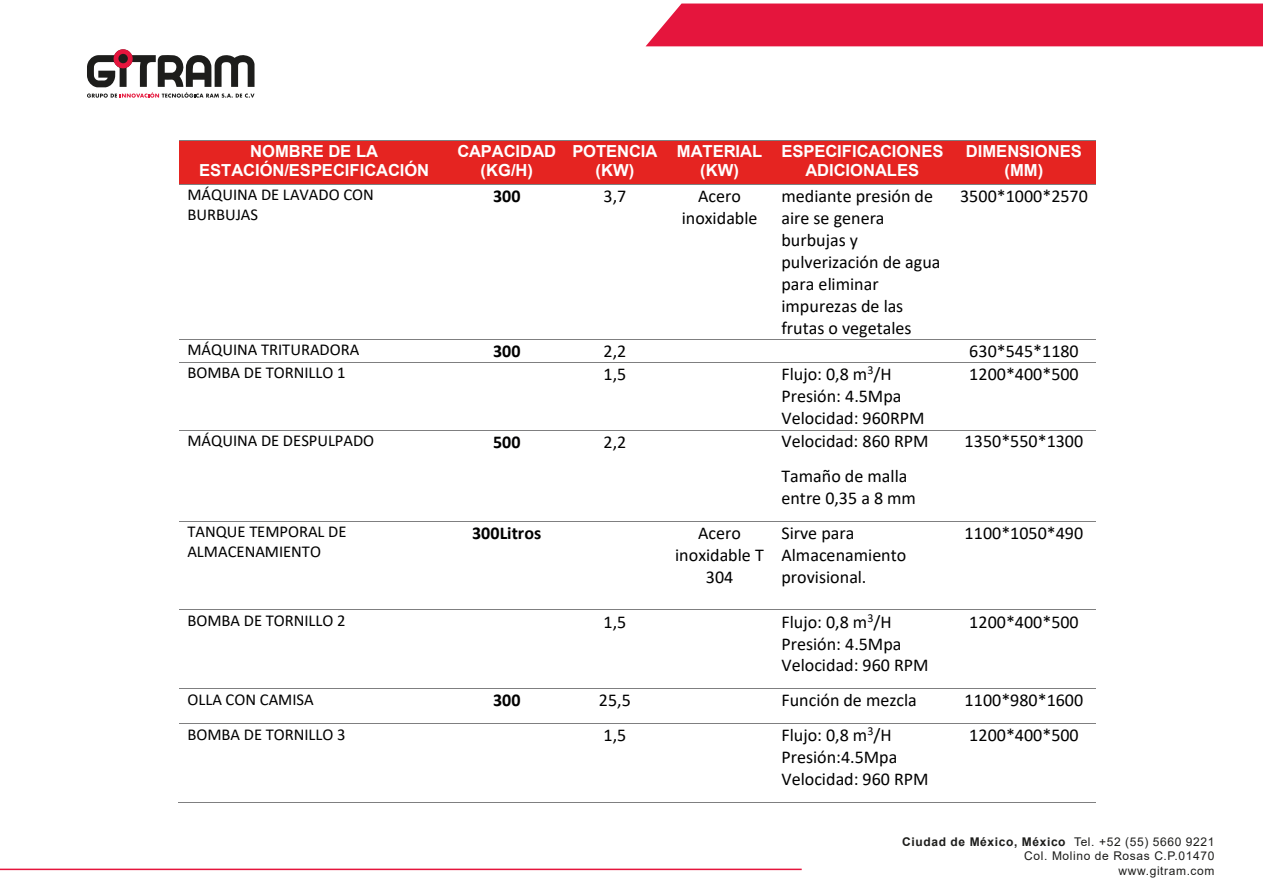
<style>
.page{position:relative;width:1263px;height:893px;background:#fff}
.page>*{position:absolute;margin:0;border:0;box-sizing:border-box;transform-origin:0 0}
.t1{font:18px/22px "Calibri";color:#000}
.t2{font:700 18px "Calibri";letter-spacing:.005em;color:#000}
.t3{font:16.65px/20.2px "Calibri";color:#000}
.t4{font:700 16.65px/19.6px "Arial";letter-spacing:-.005em;color:#fff;text-align:center}
.t5{font:12px/14.4px "Arial";letter-spacing:.05em;color:#1d1d1b;text-align:right}
.s1{font-weight:700}
</style>
<div class="page">
<svg style="left:87px;top:49px;width:167px;height:49px"></svg>
<div style="left:114px;top:49px;width:19px;height:19px;background:#e5153d;border-radius:50%"></div>
<div style="left:118px;top:54px;width:10px;height:9px;background:#1d1d1b;border-radius:50%"></div>
<div style="left:646px;top:4px;width:617px;height:42px;background:#e5153d"></div>
<hr style="left:0;top:869px;width:802px;height:1px;background:#e5153d">
<div style="left:179px;top:141px;width:270px;height:43px;background:#e52421"></div>
<div style="left:449px;top:141px;width:115px;height:43px;background:#e52421"></div>
<div style="left:564px;top:141px;width:102px;height:43px;background:#e52421"></div>
<div style="left:666px;top:141px;width:107px;height:43px;background:#e52421"></div>
<div style="left:773px;top:141px;width:179px;height:43px;background:#e52421"></div>
<div style="left:952px;top:141px;width:144px;height:43px;background:#e52421"></div>
<hr style="left:179px;top:140px;width:270px;height:1px;background:#7f7f80">
<hr style="left:450px;top:140px;width:114px;height:1px;background:#7f7f80">
<hr style="left:565px;top:140px;width:101px;height:1px;background:#7f7f80">
<hr style="left:666px;top:140px;width:107px;height:1px;background:#7f7f80">
<hr style="left:774px;top:140px;width:178px;height:1px;background:#7f7f80">
<hr style="left:953px;top:140px;width:143px;height:1px;background:#7f7f80">
<hr style="left:179px;top:184px;width:270px;height:1px;background:#7f7f80">
<hr style="left:450px;top:184px;width:114px;height:1px;background:#7f7f80">
<hr style="left:565px;top:184px;width:101px;height:1px;background:#7f7f80">
<hr style="left:666px;top:184px;width:107px;height:1px;background:#7f7f80">
<hr style="left:774px;top:184px;width:178px;height:1px;background:#7f7f80">
<hr style="left:953px;top:184px;width:143px;height:1px;background:#7f7f80">
<hr style="left:179px;top:339px;width:270px;height:1px;background:#7f7f80">
<hr style="left:450px;top:339px;width:114px;height:1px;background:#7f7f80">
<hr style="left:565px;top:339px;width:101px;height:1px;background:#7f7f80">
<hr style="left:666px;top:339px;width:107px;height:1px;background:#7f7f80">
<hr style="left:774px;top:339px;width:178px;height:1px;background:#7f7f80">
<hr style="left:953px;top:339px;width:143px;height:1px;background:#7f7f80">
<hr style="left:179px;top:362px;width:270px;height:1px;background:#7f7f80">
<hr style="left:450px;top:362px;width:114px;height:1px;background:#7f7f80">
<hr style="left:565px;top:362px;width:101px;height:1px;background:#7f7f80">
<hr style="left:666px;top:362px;width:107px;height:1px;background:#7f7f80">
<hr style="left:774px;top:362px;width:178px;height:1px;background:#7f7f80">
<hr style="left:953px;top:362px;width:143px;height:1px;background:#7f7f80">
<hr style="left:179px;top:430px;width:270px;height:1px;background:#7f7f80">
<hr style="left:450px;top:430px;width:114px;height:1px;background:#7f7f80">
<hr style="left:565px;top:430px;width:101px;height:1px;background:#7f7f80">
<hr style="left:666px;top:430px;width:107px;height:1px;background:#7f7f80">
<hr style="left:774px;top:430px;width:178px;height:1px;background:#7f7f80">
<hr style="left:953px;top:430px;width:143px;height:1px;background:#7f7f80">
<hr style="left:179px;top:521px;width:270px;height:1px;background:#7f7f80">
<hr style="left:450px;top:521px;width:114px;height:1px;background:#7f7f80">
<hr style="left:565px;top:521px;width:101px;height:1px;background:#7f7f80">
<hr style="left:666px;top:521px;width:107px;height:1px;background:#7f7f80">
<hr style="left:774px;top:521px;width:178px;height:1px;background:#7f7f80">
<hr style="left:953px;top:521px;width:143px;height:1px;background:#7f7f80">
<hr style="left:179px;top:609px;width:270px;height:1px;background:#7f7f80">
<hr style="left:450px;top:609px;width:114px;height:1px;background:#7f7f80">
<hr style="left:565px;top:609px;width:101px;height:1px;background:#7f7f80">
<hr style="left:666px;top:609px;width:107px;height:1px;background:#7f7f80">
<hr style="left:774px;top:609px;width:178px;height:1px;background:#7f7f80">
<hr style="left:953px;top:609px;width:143px;height:1px;background:#7f7f80">
<hr style="left:179px;top:688px;width:270px;height:1px;background:#7f7f80">
<hr style="left:450px;top:688px;width:114px;height:1px;background:#7f7f80">
<hr style="left:565px;top:688px;width:101px;height:1px;background:#7f7f80">
<hr style="left:666px;top:688px;width:107px;height:1px;background:#7f7f80">
<hr style="left:774px;top:688px;width:178px;height:1px;background:#7f7f80">
<hr style="left:953px;top:688px;width:143px;height:1px;background:#7f7f80">
<hr style="left:179px;top:723px;width:270px;height:1px;background:#7f7f80">
<hr style="left:450px;top:723px;width:114px;height:1px;background:#7f7f80">
<hr style="left:565px;top:723px;width:101px;height:1px;background:#7f7f80">
<hr style="left:666px;top:723px;width:107px;height:1px;background:#7f7f80">
<hr style="left:774px;top:723px;width:178px;height:1px;background:#7f7f80">
<hr style="left:953px;top:723px;width:143px;height:1px;background:#7f7f80">
<hr style="left:178px;top:802px;width:271px;height:1px;background:#7f7f80">
<hr style="left:449px;top:802px;width:115px;height:1px;background:#7f7f80">
<hr style="left:564px;top:802px;width:102px;height:1px;background:#7f7f80">
<hr style="left:665px;top:802px;width:108px;height:1px;background:#7f7f80">
<hr style="left:773px;top:802px;width:179px;height:1px;background:#7f7f80">
<hr style="left:952px;top:802px;width:144px;height:1px;background:#7f7f80">
<p class="t4" style="left:199px;top:141px;width:232px">NOMBRE DE LA<br>ESTACIÓN/ESPECIFICACIÓN</p>
<p class="t4" style="left:457px;top:141px;width:100px">CAPACIDAD (KG/H)</p>
<p class="t4" style="left:572px;top:141px;width:87px">POTENCIA (KW)</p>
<p class="t4" style="left:677px;top:141px;width:87px">MATERIAL (KW)</p>
<p class="t4" style="left:781px;top:141px;width:164px">ESPECIFICACIONES<br>ADICIONALES</p>
<p class="t4" style="left:966px;top:141px;width:117px">DIMENSIONES (MM)</p>
<p class="t3" style="left:187px;top:184px;width:188px">MÁQUINA DE LAVADO CON<br>BURBUJAS</p>
<p class="t2" style="left:493px;top:183px;width:29px">300</p>
<p class="t1" style="left:604px;top:184px;width:24px">3,7</p>
<p class="t1" style="left:682px;top:184px;width:77px;text-align:center">Acero inoxidable</p>
<p class="t1" style="left:781px;top:184px;width:161px">mediante presión de aire se genera burbujas y pulverización de agua para eliminar impurezas de las frutas o vegetales</p>
<p class="t1" style="left:960px;top:184px;width:129px">3500*1000*2570</p>
<p class="t3" style="left:187px;top:339px;width:173px">MÁQUINA TRITURADORA</p>
<p class="t2" style="left:493px;top:338px;width:29px">300</p>
<p class="t1" style="left:604px;top:339px;width:24px">2,2</p>
<p class="t1" style="left:969px;top:339px;width:111px">630*545*1180</p>
<p class="t3" style="left:187px;top:362px;width:160px">BOMBA DE TORNILLO 1</p>
<p class="t1" style="left:604px;top:362px;width:24px">1,5</p>
<p class="t1" style="left:781px;top:362px;width:145px">Flujo: 0,8 m<sup>3</sup>/H<br>Presión: 4.5Mpa<br>Velocidad: 960RPM</p>
<p class="t1" style="left:969px;top:362px;width:111px">1200*400*500</p>
<p class="t3" style="left:187px;top:430px;width:188px">MÁQUINA DE DESPULPADO</p>
<p class="t2" style="left:493px;top:429px;width:29px">500</p>
<p class="t1" style="left:604px;top:430px;width:24px">2,2</p>
<p class="t1" style="left:781px;top:424px;width:149px;line-height:34.3px">Velocidad: 860 RPM<br>Tamaño de malla</p>
<p class="t1" style="left:781px;top:486px;width:136px">entre 0,35 a 8 mm</p>
<p class="t1" style="left:964px;top:430px;width:120px">1350*550*1300</p>
<p class="t3" style="left:187px;top:521px;width:161px">TANQUE TEMPORAL DE<br>ALMACENAMIENTO</p>
<p class="t2" style="left:472px;top:520px;width:71px">300Litros</p>
<p class="t1" style="left:675px;top:521px;width:90px;text-align:center">Acero inoxidable T<br>304</p>
<p class="t1" style="left:781px;top:521px;width:126px">Sirve para<br>Almacenamiento provisional.</p>
<p class="t1" style="left:964px;top:521px;width:120px">1100*1050*490</p>
<p class="t3" style="left:187px;top:610px;width:160px">BOMBA DE TORNILLO 2</p>
<p class="t1" style="left:604px;top:610px;width:24px">1,5</p>
<p class="t1" style="left:781px;top:610px;width:149px">Flujo: 0,8 m<sup>3</sup>/H<br>Presión: 4.5Mpa<br>Velocidad: 960 RPM</p>
<p class="t1" style="left:969px;top:610px;width:111px">1200*400*500</p>
<p class="t3" style="left:187px;top:689px;width:128px">OLLA CON CAMISA</p>
<p class="t2" style="left:493px;top:688px;width:29px">300</p>
<p class="t1" style="left:599px;top:689px;width:34px">25,5</p>
<p class="t1" style="left:781px;top:689px;width:137px">Función de mezcla</p>
<p class="t1" style="left:964px;top:689px;width:120px">1100*980*1600</p>
<p class="t3" style="left:187px;top:723px;width:160px">BOMBA DE TORNILLO 3</p>
<p class="t1" style="left:604px;top:724px;width:24px">1,5</p>
<p class="t1" style="left:781px;top:724px;width:149px">Flujo: 0,8 m<sup>3</sup>/H<br>Presión:4.5Mpa<br>Velocidad: 960 RPM</p>
<p class="t1" style="left:969px;top:724px;width:111px">1200*400*500</p>
<p class="t5" style="left:902px;top:834px;width:314px"><span class="s1">Ciudad de México, México</span> Tel. +52 (55) 5660 9221<br>Col. Molino de Rosas C.P.01470<br>www.gitram.com</p>
</div>
